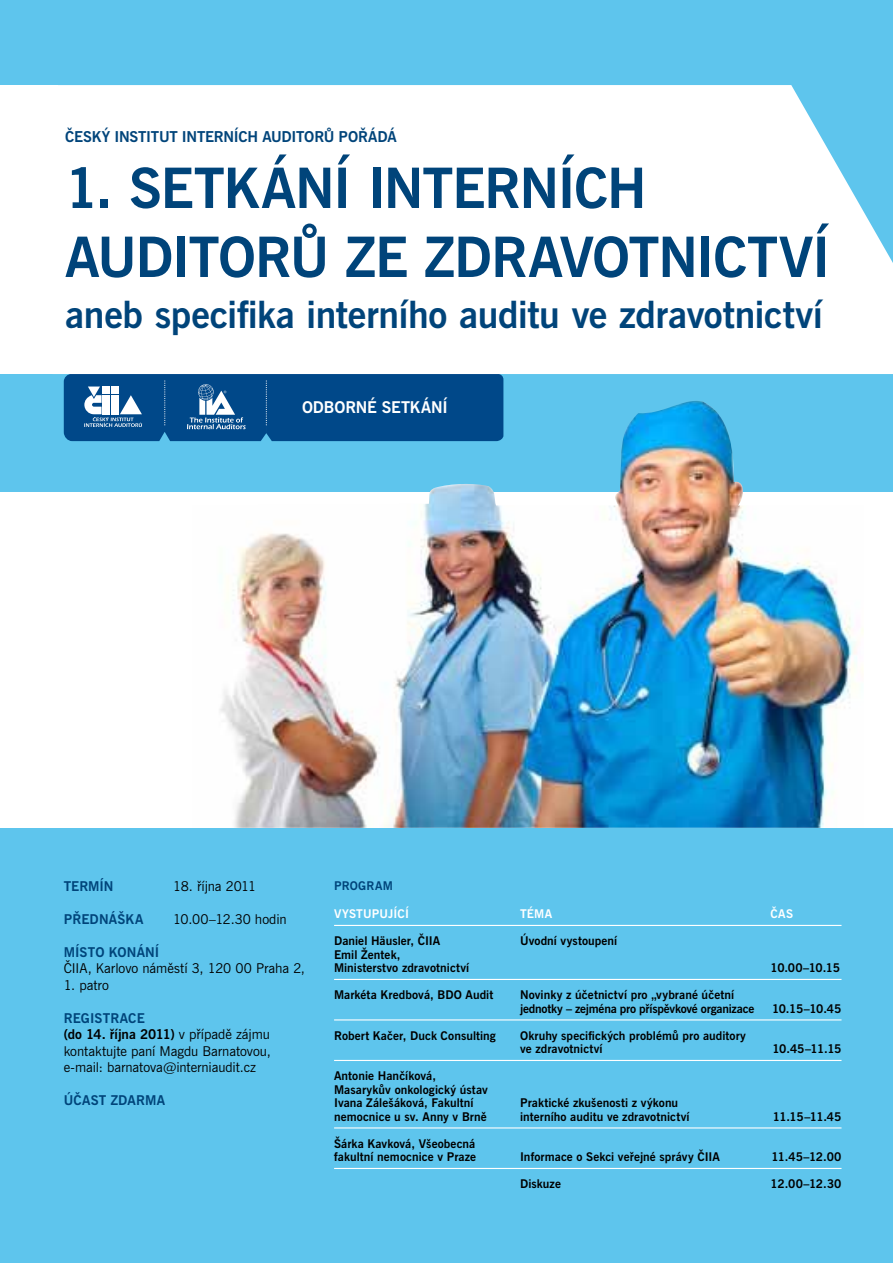
<style>
.page{position:relative;width:893px;height:1263px;background:#5ec5ed}
.page>*{position:absolute;margin:0;border:0;box-sizing:border-box;transform-origin:0 0}
.t1{font:55.5px/69px "News Gothic Bd BT";letter-spacing:-.02em;color:#00447a}
.t2{font:37.5px "News Gothic Bd BT";letter-spacing:-.01em;color:#00447a}
.t3{font:16.2px "News Gothic Bd BT";letter-spacing:-.01em;color:#fff}
.t4{font:15px "News Gothic Bd BT";letter-spacing:-.015em;color:#00447a}
.t5{font:15px "News Gothic Bd BT";letter-spacing:.005em;color:#00447a}
.t6{font:13.5px/16.5px "News Gothic BT";letter-spacing:-.005em;color:#000}
.t7{font:13.5px/16.5px "News Gothic Bd BT";color:#000}
.t8{font:13.5px "News Gothic Bd BT";letter-spacing:.015em;color:#00447a}
.t9{font:12px/13.5px "News Gothic Bd BT";letter-spacing:.005em;color:#000}
.t10{font:12px "News Gothic Bd BT";letter-spacing:.01em;color:#fff}
.t11{font:12px "News Gothic Bd BT";color:#00447a}
.s1{color:#00447a}
.s2{font-family:"News Gothic BT"}
</style>
<div class="page">
<div style="left:0;top:492px;width:893px;height:336px;background:#fff"></div>
<img style="left:192px;top:401px;width:672px;height:427px">
<svg style="left:64px;top:374px;width:439px;height:67px;background:#105491"></svg>
<svg style="left:58px;top:85px;width:835px;height:289px"></svg>
<div style="left:0;top:85px;width:58px;height:289px;background:#fff"></div>
<hr style="left:334px;top:925px;width:507px;height:1px;background:#fff">
<hr style="left:334px;top:979px;width:507px;height:1px;background:#fff">
<hr style="left:334px;top:1019px;width:507px;height:1px;background:#fff">
<hr style="left:334px;top:1060px;width:507px;height:1px;background:#fff">
<hr style="left:334px;top:1127px;width:507px;height:1px;background:#fff">
<hr style="left:334px;top:1168px;width:507px;height:1px;background:#fff">
<p class="t4" style="left:65px;top:127px;width:19px">Česk</p>
<p class="t4" style="left:102px;top:127px;width:95px">ý institut interní</p>
<p class="t5" style="left:239px;top:127px;width:141px">ch auditorů pořádá</p>
<h1 class="t1" style="left:65px;top:155px;width:97px">1. setkání</h1>
<h1 class="t1" style="left:367px;top:155px;width:49px">interní</h1>
<h1 class="t1" style="left:65px;top:155px;width:583px;text-indent:509px">ch auditorů ze zdravotn</h1>
<h1 class="t1" style="left:696px;top:224px;width:130px">ictví</h1>
<h2 class="t2" style="left:65px;top:290px;width:759px">aneb specifika interního auditu ve zdravotnictví</h2>
<h3 class="t3" style="left:302px;top:397px;width:147px">ODBORNÉ SETKÁNÍ</h3>
<p class="t8" style="left:64px;top:877px;width:51px">TERMÍN</p>
<p class="t6" style="left:173px;top:878px;width:84px">18. října 2011</p>
<p class="t8" style="left:64px;top:910px;width:81px">PŘEDNÁŠKA</p>
<p class="t6" style="left:173px;top:911px;width:115px">10.00–12.30 hodin</p>
<p class="t8" style="left:64px;top:943px;width:97px">MÍSTO KONÁNÍ</p>
<p class="t6" style="left:64px;top:960px;width:243px">ČIIA, Karlovo náměstí 3, 120 00 Praha 2,</p>
<p class="t6" style="left:64px;top:977px;width:47px">1. patro</p>
<p class="t7" style="left:64px;top:1010px;width:208px"><span class="s1">REGISTRACE<br></span>(do 14. října 2011) <span class="s2">v případě zájmu</span></p>
<p class="t6" style="left:64px;top:1043px;width:209px">kontaktujte paní Magdu Barnatovou, e-mail: barnatova@interniaudit.cz</p>
<p class="t8" style="left:64px;top:1091px;width:103px">ÚČAST ZDARMA</p>
<p class="t11" style="left:334px;top:877px;width:9px">Progr</p>
<p class="t11" style="left:375px;top:877px;width:17px">am</p>
<p class="t10" style="left:334px;top:906px;width:73px">vystupuj ícítém</p>
<p class="t10" style="left:545px;top:906px;width:8px">a</p>
<p class="t10" style="left:771px;top:906px;width:22px">čas</p>
<p class="t9" style="left:334px;top:934px;width:96px">Daniel Häusler, ČIIA</p>
<p class="t9" style="left:520px;top:934px;width:99px">Úvodní vystoupení</p>
<p class="t9" style="left:334px;top:948px;width:137px">Emil žentek,<br>Ministerstvo zdravotnictví</p>
<p class="t9" style="left:771px;top:961px;width:71px">10.00–10.15</p>
<p class="t9" style="left:334px;top:988px;width:161px">Markéta Kredbová, BDO Audit</p>
<p class="t9" style="left:520px;top:988px;width:236px">Novinky z účetnictví pro „vybrané účetní jednotky – zejména pro příspěvkové organizace</p>
<p class="t9" style="left:334px;top:1029px;width:163px">Robert Kačer, Duck Consulting</p>
<p class="t9" style="left:520px;top:1029px;width:227px">Okruhy specifických problémů pro auditory ve zdravotnictví</p>
<p class="t9" style="left:334px;top:1069px;width:170px">Antonie H ančíková,<br>Masarykův onkologický ústav<br>Ivana Zálešáková, Fakultní P</p>
<p class="t9" style="left:528px;top:1096px;width:152px">raktické zkušenosti z výkonu</p>
<p class="t9" style="left:772px;top:1002px;width:71px">10.15–10.45</p>
<p class="t9" style="left:772px;top:1042px;width:70px">10.45–11.15</p>
<p class="t9" style="left:334px;top:1110px;width:154px">nemocnice u sv. Anny v Brně</p>
<p class="t9" style="left:520px;top:1110px;width:171px">interního auditu ve zdravotnictví</p>
<p class="t9" style="left:773px;top:1110px;width:70px">11.15–11.45</p>
<p class="t9" style="left:334px;top:1137px;width:167px">Šárka Kavková, Všeobecná fakultní nemocnice v Praze I</p>
<p class="t9" style="left:524px;top:1150px;width:195px">nformace o Sekci veřejné správy ČIIA</p>
<p class="t9" style="left:771px;top:1150px;width:72px">11.45–12.00</p>
<p class="t9" style="left:520px;top:1177px;width:42px">Diskuze</p>
<p class="t9" style="left:771px;top:1177px;width:72px">12.00–12.30</p>
</div>
